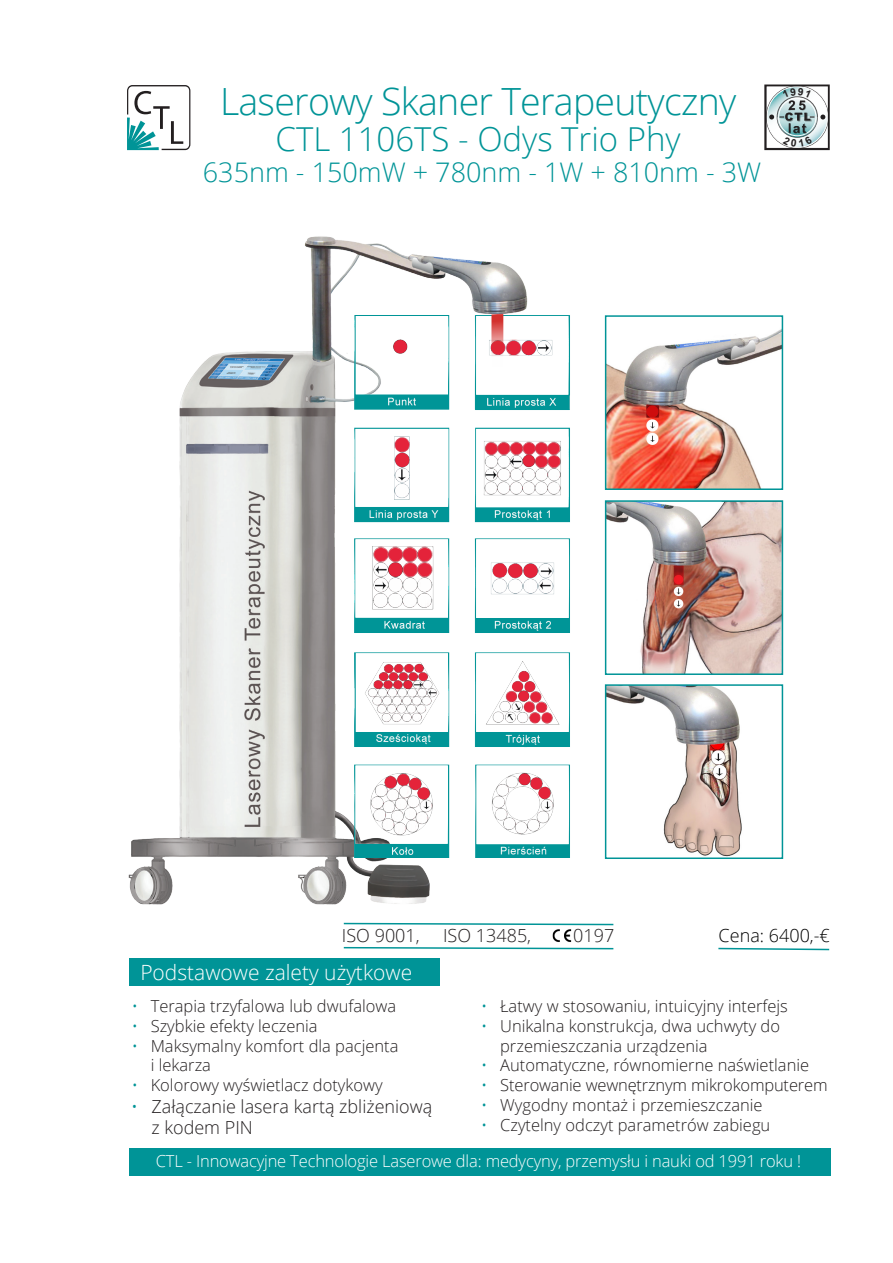
<style>
.page{position:relative;width:893px;height:1263px;background:#fff}
.page>*{position:absolute;margin:0;border:0;box-sizing:border-box;transform-origin:0 0}
.t1{font:300 37.5px "Open Sans";letter-spacing:-.02em;color:#009497}
.t2{font:300 33px "Open Sans";color:#009497}
.t3{font:300 27px "Open Sans";color:#009497}
.t4{font:300 21px "Open Sans";color:#fff}
.t5{font:300 18px/21.6px "Open Sans";color:#231f20}
.t6{font:300 18px "Open Sans";color:#000}
.t7{font:300 16.5px/19.8px "Open Sans";color:#231f20}
.t8{font:300 16.5px "Open Sans";letter-spacing:-.01em;color:#fff}
.s1{color:#009497}
</style>
<div class="page">
<div style="left:129px;top:958px;width:310px;height:28px;background:#009497"></div>
<svg style="left:127px;top:85px;width:63px;height:65px"></svg>
<div style="left:764px;top:85px;width:66px;height:65px;border:2px solid #231f20"></div>
<div style="left:129px;top:1148px;width:701px;height:28px;background:#009497"></div>
<img style="left:128px;top:236px;width:477px;height:669px">
<img style="left:351px;top:309px;width:236px;height:549px">
<svg style="left:491px;top:314px;width:12px;height:53px"></svg>
<img style="left:608px;top:330px;width:172px;height:157px">
<div style="left:605px;top:315px;width:178px;height:175px;border:2px solid #009497"></div>
<img style="left:608px;top:503px;width:172px;height:169px">
<div style="left:605px;top:500px;width:178px;height:175px;border:2px solid #009497"></div>
<img style="left:608px;top:687px;width:134px;height:169px">
<div style="left:605px;top:684px;width:178px;height:175px;border:2px solid #009497"></div>
<svg style="left:343px;top:922px;width:271px;height:4px"></svg>
<svg style="left:343px;top:946px;width:271px;height:4px"></svg>
<svg style="left:718px;top:947px;width:112px;height:4px"></svg>
<img style="left:552px;top:929px;width:20px;height:13px">
<svg style="left:769px;top:88px;width:56px;height:59px"></svg>
<p class="t1" style="left:220px;top:76px;width:518px">Laserowy Skaner Terapeutyczny</p>
<p class="t2" style="left:276px;top:116px;width:407px">CTL 1106TS - Odys Trio Phy</p>
<p class="t3" style="left:203px;top:154px;width:560px">635nm - 150mW + 780nm - 1W + 810nm - 3W</p>
<p class="t5" style="left:342px;top:924px;width:79px">ISO 9001,</p>
<p class="t5" style="left:443px;top:924px;width:90px">ISO 13485,</p>
<p class="t5" style="left:573px;top:924px;width:43px">0197</p>
<p class="t6" style="left:719px;top:923px;width:113px">Cena: 6400,-€</p>
<p class="t4" style="left:140px;top:958px;width:273px">Podstawowe zalety użytkowe</p>
<p class="t7" style="left:132px;top:996px;width:266px"><span class="s1">•</span> Terapia trzyfalowa lub dwufalowa</p>
<p class="t7" style="left:132px;top:1015px;width:188px"><span class="s1">•</span> Szybkie efekty leczenia</p>
<p class="t7" style="left:151px;top:1035px;width:249px;text-indent:-19px"><span class="s1">•</span> Maksymalny komfort dla pacjenta i lekarza</p>
<p class="t7" style="left:132px;top:1075px;width:252px"><span class="s1">•</span> Kolorowy wyświetlacz dotykowy</p>
<p class="t5" style="left:151px;top:1095px;width:282px;text-indent:-20px"><span class="s1">•</span> Załączanie lasera kartą zbliżeniową z kodem PIN</p>
<p class="t7" style="left:481px;top:996px;width:308px"><span class="s1">•</span> Łatwy w stosowaniu, intuicyjny interfejs</p>
<p class="t7" style="left:500px;top:1015px;width:281px;text-indent:-19px"><span class="s1">•</span> Unikalna konstrukcja, dwa uchwyty do przemieszczania urządzenia</p>
<p class="t7" style="left:481px;top:1055px;width:330px"><span class="s1">•</span> Automatyczne, równomierne naświetlanie</p>
<p class="t7" style="left:481px;top:1075px;width:348px"><span class="s1">•</span> Sterowanie wewnętrznym mikrokomputerem</p>
<p class="t7" style="left:481px;top:1095px;width:283px"><span class="s1">•</span> Wygodny montaż i przemieszczanie</p>
<p class="t7" style="left:481px;top:1114px;width:291px"><span class="s1">•</span> Czytelny odczyt parametrów zabiegu</p>
<p class="t8" style="left:156px;top:1150px;width:647px">CTL - Innowacyjne Technologie Laserowe dla: medycyny, przemysłu i nauki od 1991 roku !</p>
</div>
